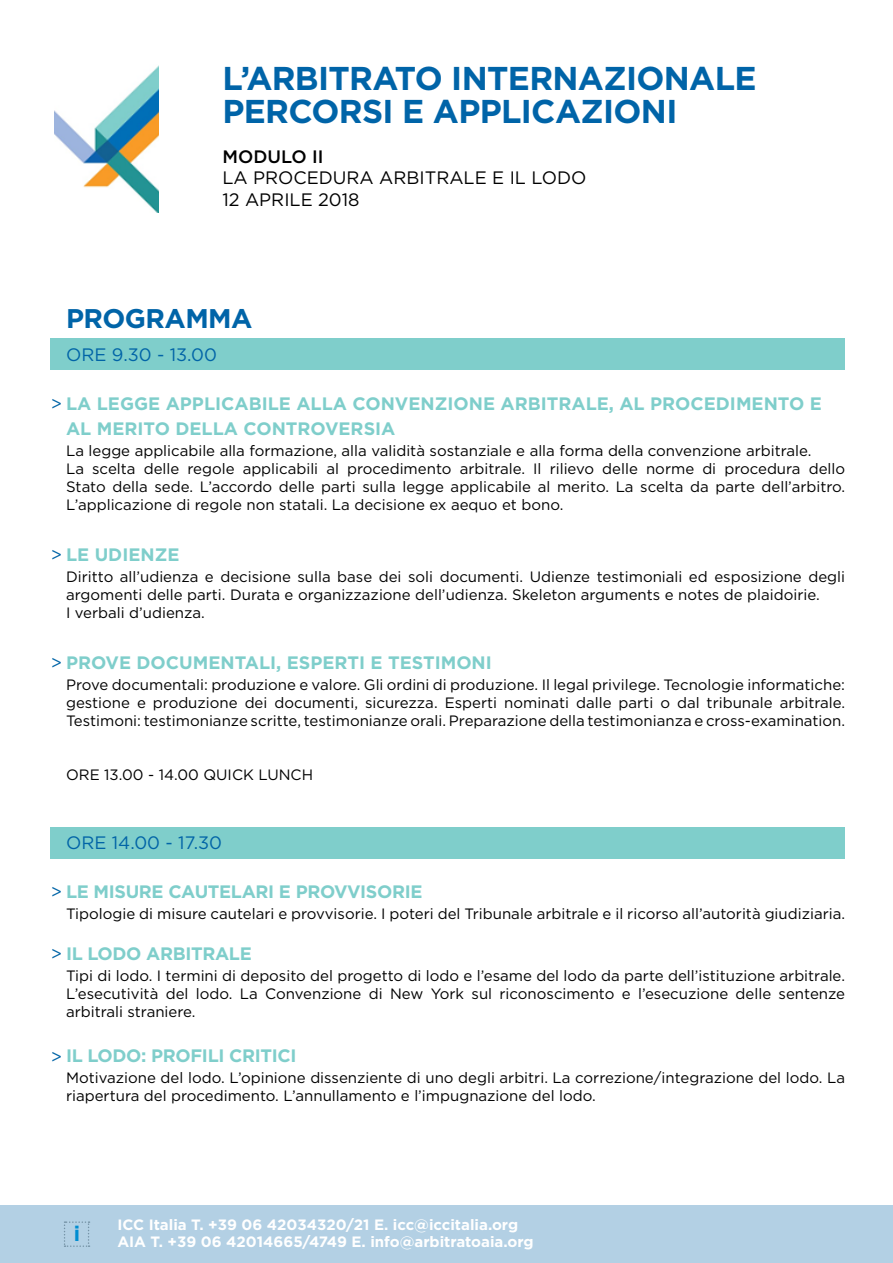
<style>
.page{position:relative;width:893px;height:1263px;background:#fff}
.page>*{position:absolute;margin:0;border:0;box-sizing:border-box;transform-origin:0 0}
.t1{font:700 33px/33px "Gotham";letter-spacing:-.02em;color:#0064a8}
.t2{font:700 27px "Gotham";letter-spacing:-.02em;color:#0064a8}
.t3{font:700 21px "Gotham";color:#009fe3}
.t4{font:700 18px/25.5px "Gotham";color:#7fcecb}
.t5{font:700 18px "Gotham";letter-spacing:-.02em;color:#7fcecb}
.t6{font:18px/21.6px "Gotham";color:#000}
.t7{font:18px "Gotham";color:#0164a7}
.t8{font:500 18px "Gotham";color:#000}
.t9{font:15px/18px "Gotham";color:#000}
.t10{font:700 15px/16.5px "Gotham";color:#fff}
.s1{font-weight:400;color:#0164a7}
</style>
<div class="page">
<div style="left:51px;top:339px;width:794px;height:31px;background:#7fcecb"></div>
<img style="left:54px;top:65px;width:105px;height:148px">
<div style="left:51px;top:827px;width:794px;height:31px;background:#7fcecb"></div>
<div style="left:0;top:1205px;width:893px;height:58px;background:#b3d0e4"></div>
<h1 class="t1" style="left:222px;top:61px;width:536px">L’ARBITRATO INTERNAZIONALE<br>PERCORSI E APPLICAZIONI</h1>
<p class="t8" style="left:222px;top:145px;width:103px">MODULO II</p>
<p class="t6" style="left:222px;top:167px;width:366px">LA PROCEDURA ARBITRALE E IL LODO<br>12 APRILE 2018</p>
<h2 class="t2" style="left:66px;top:300px;width:188px">PROGRAMMA</h2>
<p class="t7" style="left:66px;top:343px;width:152px">ORE 9.30 - 13.00</p>
<p class="t4" style="left:66px;top:390px;width:757px;text-indent:-15px"><span class="s1">&gt;</span> LA LEGGE APPLICABILE ALLA CONVENZIONE ARBITRALE, AL PROCEDIMENTO E<br>AL MERITO DELLA CONTROVERSIA</p>
<p class="t9" style="left:66px;top:442px;width:781px">La legge applicabile alla formazione, alla validità sostanziale e alla forma della convenzione arbitrale.<br>La scelta delle regole applicabili al procedimento arbitrale. Il rilievo delle norme di procedura dello Stato della sede. L’accordo delle parti sulla legge applicabile al merito. La scelta da parte dell’arbitro.<br>L’applicazione di regole non statali. La decisione ex aequo et bono.</p>
<p class="t4" style="left:51px;top:542px;width:130px"><span class="s1">&gt;</span> LE UDIENZE</p>
<p class="t9" style="left:66px;top:568px;width:780px">Diritto all’udienza e decisione sulla base dei soli documenti. Udienze testimoniali ed esposizione degli argomenti delle parti. Durata e organizzazione dell’udienza. Skeleton arguments e notes de plaidoirie.<br>I verbali d’udienza.</p>
<p class="t4" style="left:51px;top:650px;width:443px"><span class="s1">&gt;</span> PROVE DOCUMENTALI, ESPERTI E TESTIMONI</p>
<p class="t9" style="left:66px;top:676px;width:781px;text-align:justify">Prove documentali: produzione e valore. Gli ordini di produzione. Il legal privilege. Tecnologie informatiche: gestione e produzione dei documenti, sicurezza. Esperti nominati dalle parti o dal tribunale arbitrale.<br>Testimoni: testimonianze scritte, testimonianze orali. Preparazione della testimonianza e cross-examination.</p>
<p class="t9" style="left:66px;top:766px;width:248px">ORE 13.00 - 14.00 QUICK LUNCH</p>
<p class="t7" style="left:66px;top:831px;width:157px">ORE 14.00 - 17.30</p>
<p class="t5" style="left:51px;top:880px;width:373px"><span class="s1">&gt;</span> LE MISURE CAUTELARI E PROVVISORIE</p>
<p class="t9" style="left:66px;top:904px;width:780px">Tipologie di misure cautelari e provvisorie. I poteri del Tribunale arbitrale e il ricorso all’autorità giudiziaria.</p>
<p class="t5" style="left:51px;top:941px;width:202px"><span class="s1">&gt;</span> IL LODO ARBITRALE</p>
<p class="t9" style="left:66px;top:966px;width:780px;text-align:justify">Tipi di lodo. I termini di deposito del progetto di lodo e l’esame del lodo da parte dell’istituzione arbitrale.<br>L’esecutività del lodo. La Convenzione di New York sul riconoscimento e l’esecuzione delle sentenze arbitrali straniere.</p>
<p class="t5" style="left:51px;top:1043px;width:247px"><span class="s1">&gt;</span> IL LODO: PROFILI CRITICI</p>
<p class="t9" style="left:66px;top:1068px;width:781px">Motivazione del lodo. L’opinione dissenziente di uno degli arbitri. La correzione/integrazione del lodo. La riapertura del procedimento. L’annullamento e l’impugnazione del lodo.</p>
<h3 class="t3" style="left:74px;top:1220px;width:8px">i</h3>
<p class="t10" style="left:117px;top:1216px;width:418px">ICC Italia T. +39 06 42034320/21 E. icc@iccitalia.org<br>AIA T. +39 06 42014665/4749 E. info@arbitratoaia.org</p>
</div>
